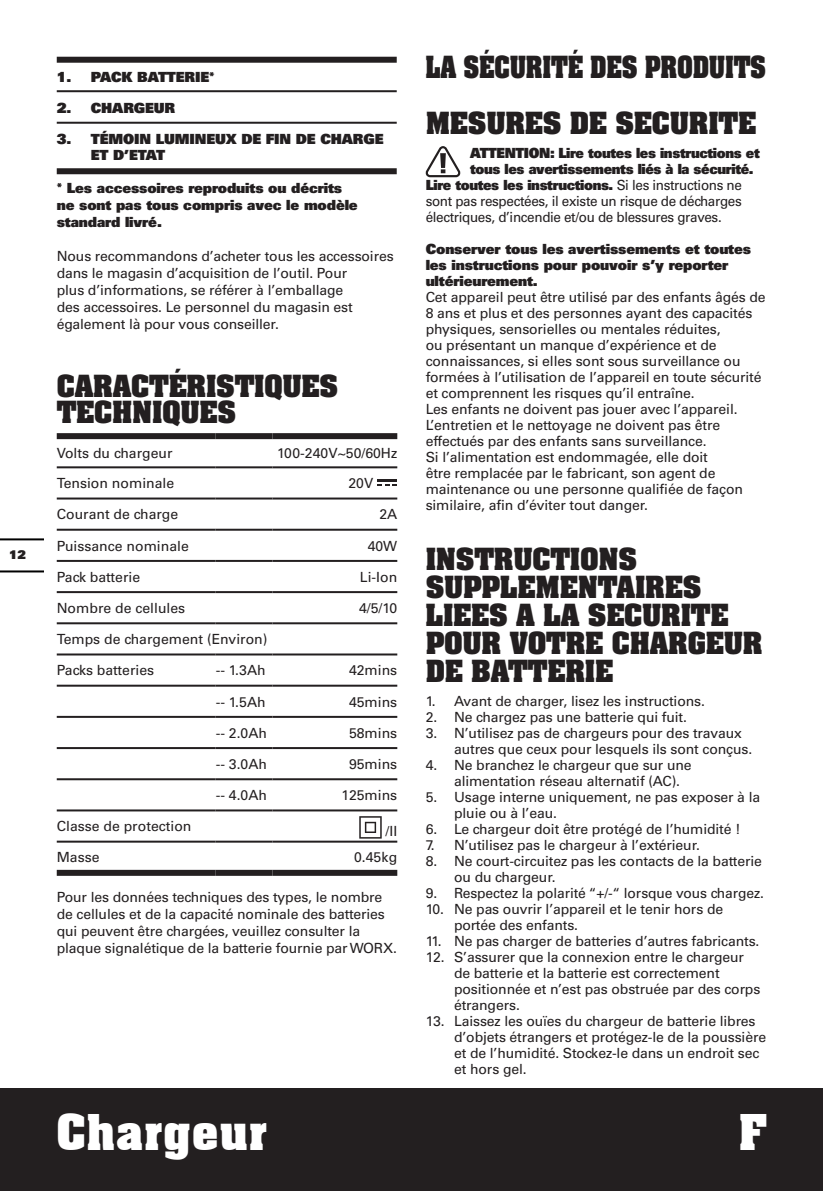
<style>
.page{position:relative;width:823px;height:1191px;background:#fff}
.page>*{position:absolute;margin:0;border:0;box-sizing:border-box;transform-origin:0 0}
.t1{font:700 48px "Aachen BT";color:#fff}
.t2{font:700 26px/28px "Aachen";letter-spacing:-.01em;color:#231f20}
.t3{font:700 26px/56px "Aachen";letter-spacing:-.01em;color:#231f20;scale:.85 1}
.t4{font:14px/16px "Univers";letter-spacing:-.01em;color:#231f20}
.t5{font:900 14px/16px "Univers";letter-spacing:-.01em;color:#231f20}
.t6{font:900 14px "Univers";letter-spacing:-.01em;color:#231f20;scale:.96 1}
.t7{font:14px "Univers";letter-spacing:-.01em;color:#231f20;scale:.96 1}
.t8{font:900 12px "Univers";color:#231f20}
.s1{font-weight:400}
</style>
<div class="page">
<div style="left:0;top:1089px;width:822px;height:102px;background:#231f20"></div>
<hr style="left:0;top:570px;width:43px;height:2px;background:#000">
<hr style="left:0;top:538px;width:43px;height:2px;background:#000">
<div style="left:57px;top:168px;width:339px;height:6px;background:#231f20"></div>
<div style="left:57px;top:57px;width:339px;height:6px;background:#231f20"></div>
<hr style="left:57px;top:90px;width:339px;height:2px;background:#231f20">
<hr style="left:57px;top:122px;width:339px;height:2px;background:#231f20">
<hr style="left:57px;top:466px;width:158px;height:2px;background:#231f20">
<hr style="left:215px;top:466px;width:57px;height:2px;background:#231f20">
<hr style="left:272px;top:466px;width:125px;height:2px;background:#231f20">
<hr style="left:57px;top:497px;width:158px;height:2px;background:#231f20">
<hr style="left:215px;top:497px;width:57px;height:2px;background:#231f20">
<hr style="left:272px;top:497px;width:125px;height:2px;background:#231f20">
<hr style="left:57px;top:529px;width:158px;height:2px;background:#231f20">
<hr style="left:215px;top:529px;width:57px;height:2px;background:#231f20">
<hr style="left:272px;top:529px;width:125px;height:2px;background:#231f20">
<hr style="left:57px;top:560px;width:158px;height:2px;background:#231f20">
<hr style="left:215px;top:560px;width:57px;height:2px;background:#231f20">
<hr style="left:272px;top:560px;width:125px;height:2px;background:#231f20">
<hr style="left:57px;top:591px;width:158px;height:2px;background:#231f20">
<hr style="left:215px;top:591px;width:57px;height:2px;background:#231f20">
<hr style="left:272px;top:591px;width:125px;height:2px;background:#231f20">
<hr style="left:57px;top:622px;width:158px;height:2px;background:#231f20">
<hr style="left:215px;top:622px;width:57px;height:2px;background:#231f20">
<hr style="left:272px;top:622px;width:125px;height:2px;background:#231f20">
<hr style="left:57px;top:653px;width:158px;height:2px;background:#231f20">
<hr style="left:215px;top:653px;width:57px;height:2px;background:#231f20">
<hr style="left:272px;top:653px;width:125px;height:2px;background:#231f20">
<hr style="left:57px;top:684px;width:158px;height:2px;background:#231f20">
<hr style="left:215px;top:684px;width:57px;height:2px;background:#231f20">
<hr style="left:272px;top:684px;width:125px;height:2px;background:#231f20">
<hr style="left:57px;top:716px;width:158px;height:2px;background:#231f20">
<hr style="left:215px;top:716px;width:57px;height:2px;background:#231f20">
<hr style="left:272px;top:716px;width:125px;height:2px;background:#231f20">
<hr style="left:57px;top:747px;width:158px;height:2px;background:#231f20">
<hr style="left:215px;top:747px;width:57px;height:2px;background:#231f20">
<hr style="left:272px;top:747px;width:125px;height:2px;background:#231f20">
<hr style="left:57px;top:778px;width:158px;height:2px;background:#231f20">
<hr style="left:215px;top:778px;width:57px;height:2px;background:#231f20">
<hr style="left:272px;top:778px;width:125px;height:2px;background:#231f20">
<hr style="left:57px;top:809px;width:158px;height:2px;background:#231f20">
<hr style="left:215px;top:809px;width:57px;height:2px;background:#231f20">
<hr style="left:272px;top:809px;width:125px;height:2px;background:#231f20">
<hr style="left:57px;top:840px;width:158px;height:2px;background:#231f20">
<hr style="left:215px;top:840px;width:57px;height:2px;background:#231f20">
<hr style="left:272px;top:840px;width:125px;height:2px;background:#231f20">
<div style="left:57px;top:433px;width:158px;height:6px;background:#231f20"></div>
<div style="left:215px;top:433px;width:57px;height:6px;background:#231f20"></div>
<div style="left:272px;top:433px;width:125px;height:6px;background:#231f20"></div>
<div style="left:57px;top:870px;width:158px;height:6px;background:#231f20"></div>
<div style="left:215px;top:870px;width:57px;height:6px;background:#231f20"></div>
<div style="left:272px;top:870px;width:125px;height:6px;background:#231f20"></div>
<hr style="left:377px;top:479px;width:20px;height:2px;background:#231f20">
<svg style="left:377px;top:484px;width:20px;height:2px"></svg>
<svg style="left:359px;top:816px;width:22px;height:22px"></svg>
<svg style="left:425px;top:146px;width:35px;height:31px"></svg>
<p class="t8" style="left:9px;top:546px;width:18px">12</p>
<p class="t5" style="left:57px;top:69px;width:159px">1. PACK BATTERIE*</p>
<p class="t5" style="left:57px;top:100px;width:120px">2. CHARGEUR</p>
<p class="t5" style="left:91px;top:131px;width:294px;text-indent:-34px">3. TÉMOIN LUMINEUX DE FIN DE CHARGE<br>ET D’ETAT</p>
<p class="t5" style="left:57px;top:179px;width:302px;line-height:17px">* Les accessoires reproduits ou décrits ne sont pas tous compris avec le modèle standard livré.</p>
<p class="t4" style="left:57px;top:248px;width:338px;line-height:17px">Nous recommandons d’acheter tous les accessoires dans le magasin d’acquisition de l’outil. Pour<br>plus d’informations, se référer à l’emballage<br>des accessoires. Le personnel du magasin est également là pour vous conseiller.</p>
<h2 class="t2" style="left:57px;top:373px;width:283px;line-height:26px">CARACTÉRISTIQUES<br>TECHNIQUES</h2>
<p class="t4" style="left:57px;top:445px;width:117px">Volts du chargeur</p>
<p class="t4" style="left:277px;top:445px;width:122px">100-240V~50/60Hz</p>
<p class="t4" style="left:57px;top:475px;width:119px">Tension nominale</p>
<p class="t4" style="left:348px;top:475px;width:26px">20V</p>
<p class="t4" style="left:57px;top:506px;width:123px">Courant de charge</p>
<p class="t4" style="left:379px;top:506px;width:19px">2A</p>
<p class="t4" style="left:57px;top:537px;width:133px">Puissance nominale</p>
<p class="t4" style="left:367px;top:537px;width:31px">40W</p>
<p class="t4" style="left:57px;top:569px;width:85px">Pack batterie</p>
<p class="t4" style="left:360px;top:569px;width:39px">Li-Ion</p>
<p class="t4" style="left:57px;top:600px;width:130px">Nombre de cellules</p>
<p class="t4" style="left:359px;top:600px;width:40px">4/5/10</p>
<p class="t4" style="left:57px;top:631px;width:212px">Temps de chargement (Environ)</p>
<p class="t4" style="left:57px;top:662px;width:99px">Packs batteries</p>
<p class="t4" style="left:215px;top:662px;width:51px">-- 1.3Ah</p>
<p class="t4" style="left:349px;top:662px;width:50px">42mins</p>
<p class="t4" style="left:215px;top:693px;width:51px">-- 1.5Ah</p>
<p class="t4" style="left:349px;top:693px;width:50px">45mins</p>
<p class="t4" style="left:215px;top:725px;width:53px">-- 2.0Ah</p>
<p class="t4" style="left:349px;top:725px;width:50px">58mins</p>
<p class="t4" style="left:215px;top:756px;width:53px">-- 3.0Ah</p>
<p class="t4" style="left:349px;top:756px;width:50px">95mins</p>
<p class="t4" style="left:215px;top:787px;width:53px">-- 4.0Ah</p>
<p class="t4" style="left:341px;top:787px;width:57px">125mins</p>
<p class="t4" style="left:57px;top:818px;width:136px">Classe de protection</p>
<p class="t4" style="left:385px;top:823px;width:13px">/II</p>
<p class="t4" style="left:57px;top:848px;width:44px">Masse</p>
<p class="t4" style="left:354px;top:848px;width:45px">0.45kg</p>
<p class="t4" style="left:57px;top:888px;width:341px;line-height:17px">Pour les données techniques des types, le nombre de cellules et de la capacité nominale des batteries qui peuvent être chargées, veuillez consulter la plaque signalétique de la batterie fournie par WORX.</p>
<h2 class="t3" style="left:425px;top:38px;width:402px">LA SÉCURITÉ DES PRODUITS<br>MESURES DE SECURITE</h2>
<p class="t6" style="left:470px;top:144px;width:303px">ATTENTION: Lire toutes les instructions et</p>
<p class="t6" style="left:470px;top:160px;width:296px">tous les avertissements liés à la sécurité.</p>
<p class="t6" style="left:425px;top:176px;width:331px">Lire toutes les instructions. <span class="s1">Si les instructions ne</span></p>
<p class="t7" style="left:425px;top:193px;width:330px">sont pas respectées, il existe un risque de décharges</p>
<p class="t7" style="left:425px;top:209px;width:310px">électriques, d’incendie et/ou de blessures graves.</p>
<p class="t5" style="left:425px;top:241px;width:327px">Conserver tous les avertissements et toutes les instructions pour pouvoir s’y reporter ultérieurement.</p>
<p class="t4" style="left:425px;top:289px;width:341px">Cet appareil peut être utilisé par des enfants âgés de 8 ans et plus et des personnes ayant des capacités physiques, sensorielles ou mentales réduites,<br>ou présentant un manque d’expérience et de connaissances, si elles sont sous surveillance ou formées à l’utilisation de l’appareil en toute sécurité et comprennent les risques qu’il entraîne.<br>Les enfants ne doivent pas jouer avec l’appareil.<br>L’entretien et le nettoyage ne doivent pas être effectués par des enfants sans surveillance.<br>Si l’alimentation est endommagée, elle doit<br>être remplacée par le fabricant, son agent de maintenance ou une personne qualifiée de façon similaire, afin d’éviter tout danger.</p>
<h2 class="t2" style="left:425px;top:544px;width:338px">INSTRUCTIONS<br>SUPPLEMENTAIRES<br>LIEES A LA SECURITE<br>POUR VOTRE CHARGEUR<br>DE BATTERIE</h2>
<p class="t4" style="left:425px;top:693px;width:280px">1. Avant de charger, lisez les instructions.</p>
<p class="t4" style="left:425px;top:709px;width:263px">2. Ne chargez pas une batterie qui fuit.</p>
<p class="t4" style="left:454px;top:725px;width:299px;text-indent:-28px">3. N’utilisez pas de chargeurs pour des travaux autres que ceux pour lesquels ils sont conçus.</p>
<p class="t4" style="left:454px;top:757px;width:239px;text-indent:-28px">4. Ne branchez le chargeur que sur une alimentation réseau alternatif (AC).</p>
<p class="t4" style="left:454px;top:789px;width:307px;text-indent:-28px">5. Usage interne uniquement, ne pas exposer à la pluie ou à l’eau.</p>
<p class="t4" style="left:425px;top:821px;width:316px">6. Le chargeur doit être protégé de l’humidité !</p>
<p class="t4" style="left:425px;top:837px;width:276px">7. N’utilisez pas le chargeur à l’extérieur.</p>
<p class="t4" style="left:454px;top:853px;width:309px;text-indent:-28px">8. Ne court-circuitez pas les contacts de la batterie ou du chargeur.</p>
<p class="t4" style="left:425px;top:885px;width:339px">9. Respectez la polarité “+/-“ lorsque vous chargez.</p>
<p class="t4" style="left:454px;top:901px;width:270px;text-indent:-28px">10. Ne pas ouvrir l’appareil et le tenir hors de portée des enfants.</p>
<p class="t4" style="left:425px;top:933px;width:335px">11. Ne pas charger de batteries d’autres fabricants.</p>
<p class="t4" style="left:454px;top:949px;width:307px;text-indent:-28px">12. S’assurer que la connexion entre le chargeur de batterie et la batterie est correctement positionnée et n’est pas obstruée par des corps étrangers.</p>
<p class="t4" style="left:454px;top:1013px;width:313px;text-indent:-28px">13. Laissez les ouïes du chargeur de batterie libres d’objets étrangers et protégez-le de la poussière et de l’humidité. Stockez-le dans un endroit sec et hors gel.</p>
<h1 class="t1" style="left:56px;top:1102px;width:213px">Chargeur</h1>
<h1 class="t1" style="left:738px;top:1102px;width:30px">F</h1>
</div>
